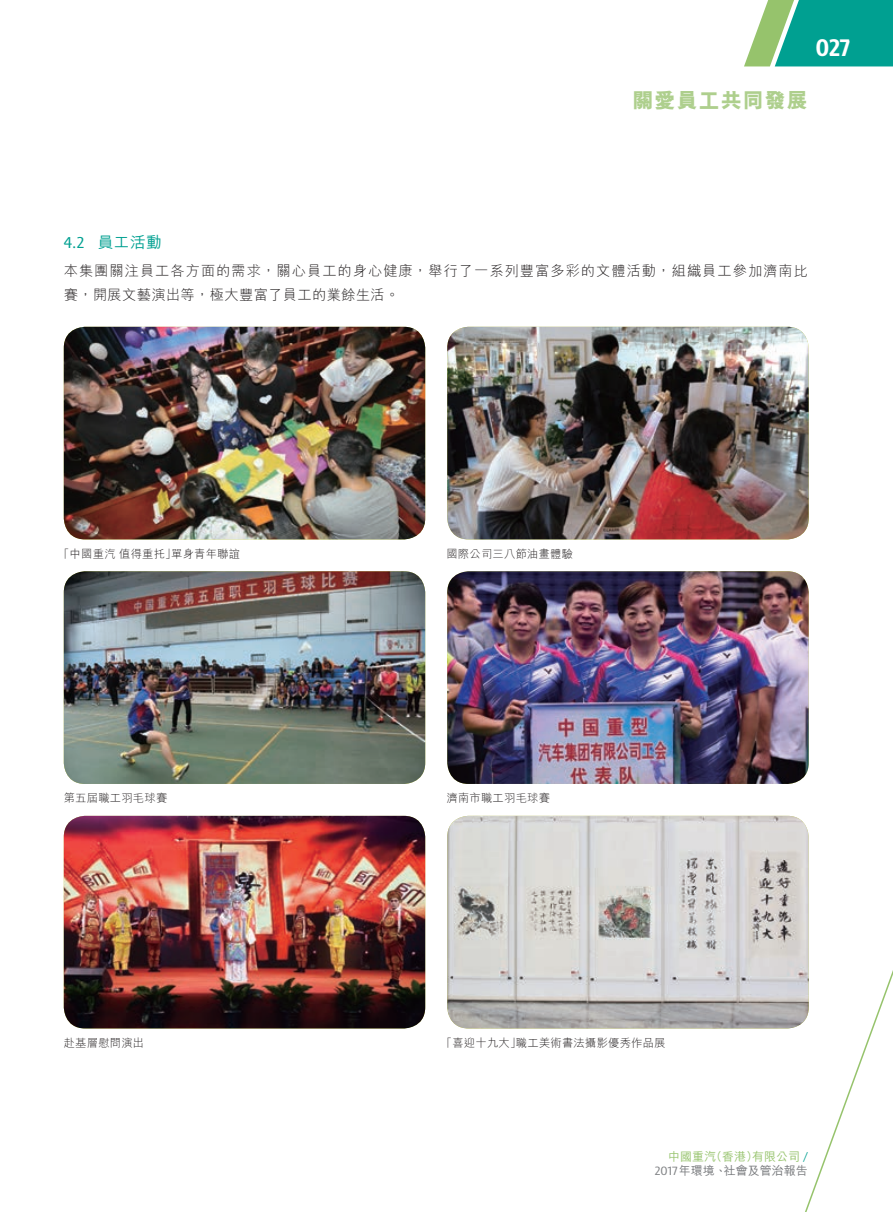
<style>
.page{position:relative;width:893px;height:1212px;background:#fff}
.page>*{position:absolute;margin:0;border:0;box-sizing:border-box;transform-origin:0 0}
.t1{font:700 24px "Sinova Pro";color:#fff;scale:.9 1}
.副主標題{font:800 21px "M Hei HK";letter-spacing:.05em;color:#aecf8d}
._4__副標題{font:500 15.75px "M Hei HK";color:#00a091}
._1__內文{font:300 14.25px/24px "M Hei HK";letter-spacing:.07em;color:#231f20}
.t2{font:500 12px/14.4px "M Hei HK";color:#96c36c;text-align:right}
.t3{font:300 11.25px "M Hei HK";letter-spacing:.025em;color:#231f20}
.s1{font-family:"Sinova Pro";font-weight:400}
.s2{font-family:"M Hei HKS"}
.s3{font-family:"Sinova Pro";font-weight:400;color:#00a091}
.s4{font-family:"Sinova Pro";font-weight:400;color:#808285}
.s5{color:#76787b}
.s6{font-family:"M Hei HKS";color:#76787b}
</style>
<div class="page">
<svg style="left:756px;top:970px;width:137px;height:242px"></svg>
<svg style="left:744px;top:0;width:149px;height:66px;background:#37b097"></svg>
<img style="left:64px;top:327px;width:361px;height:212px">
<img style="left:64px;top:571px;width:361px;height:213px">
<img style="left:64px;top:816px;width:361px;height:212px">
<img style="left:447px;top:327px;width:362px;height:212px">
<img style="left:447px;top:571px;width:362px;height:213px">
<img style="left:447px;top:816px;width:362px;height:212px">
<h1 class="t1" style="left:816px;top:33px;width:40px">027</h1>
<p class="副主標題" style="left:633px;top:89px;width:177px">關愛員工共同發展</p>
<p class="_4__副標題" style="left:64px;top:231px;width:100px"><span class="s1">4.2</span> 員工活動</p>
<p class="_1__內文" style="left:64px;top:259px;width:746px">本集團關注員工各方面的需求，關心員工的身心健康，舉行了一系列豐富多彩的文體活動，組織員工參加濟南比賽，開展文藝演出等，極大豐富了員工的業餘生活。</p>
<p class="t3" style="left:58px;top:548px;width:183px">「中國重汽值得重托」單身青年聯誼</p>
<p class="t3" style="left:446px;top:548px;width:128px">國際公司三八節油畫體驗</p>
<p class="t3" style="left:64px;top:792px;width:105px">第五屆職工羽毛球賽</p>
<p class="t3" style="left:446px;top:792px;width:105px">濟南市職工羽毛球賽</p>
<p class="t3" style="left:64px;top:1037px;width:82px">赴基層慰問演出</p>
<p class="t3" style="left:441px;top:1037px;width:226px">「喜迎十九大」職工美術書法攝影優秀作品展</p>
<p class="t2" style="left:655px;top:1148px;width:155px">中國重汽<span class="s2">（</span>香港<span class="s2">）</span>有限公司 <span class="s3">/<br></span><span class="s4">2017</span><span class="s5">年環境</span><span class="s6">、</span><span class="s5">社會及管治報告</span></p>
</div>
